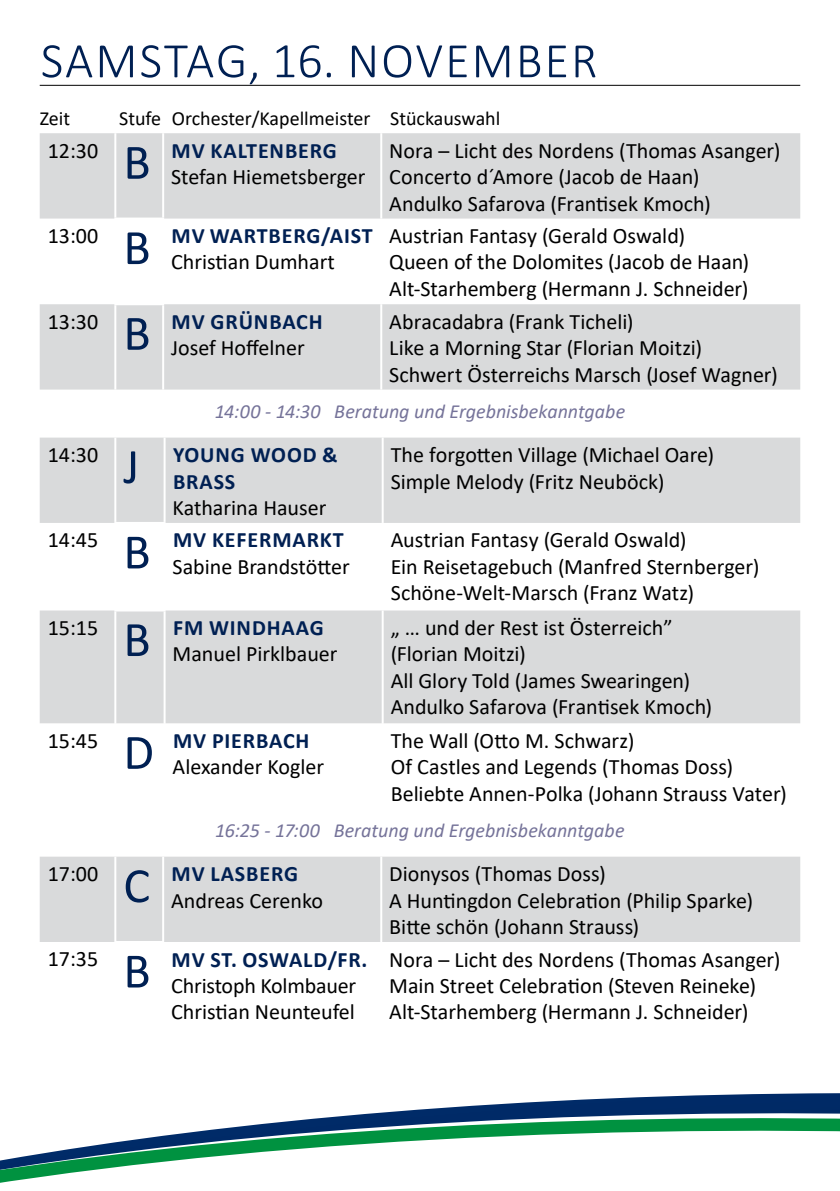
<style>
.page{position:relative;width:840px;height:1191px;background:#fff}
.page>*{position:absolute;margin:0;border:0;box-sizing:border-box;transform-origin:0 0}
.t1{font:300 50px "Calibri";letter-spacing:.04em;color:#002053}
.t2{font:50px "Calibri";color:#002053}
.t3{font:22px/26.4px "Calibri";color:#000}
.t4{font:700 22px/26.4px "Calibri";letter-spacing:.04em;color:#002053}
.t5{font:italic 20px "Calibri";color:#757399}
.t6{font:20px "Calibri";color:#000}
</style>
<div class="page">
<svg style="left:0;top:1093px;width:839px;height:90px"></svg>
<svg style="left:40px;top:133px;width:759px;height:256px;fill:#d9dadb"></svg>
<hr style="left:380px;top:133px;width:2px;height:85px;background:#fff">
<hr style="left:380px;top:304px;width:2px;height:85px;background:#fff">
<hr style="left:114px;top:133px;width:2px;height:84px;background:#fff">
<hr style="left:162px;top:133px;width:2px;height:84px;background:#fff">
<hr style="left:114px;top:305px;width:2px;height:84px;background:#fff">
<hr style="left:162px;top:305px;width:2px;height:84px;background:#fff">
<hr style="left:114px;top:217px;width:50px;height:2px;background:#fff">
<hr style="left:114px;top:219px;width:2px;height:84px;background:#fff">
<hr style="left:114px;top:303px;width:50px;height:2px;background:#fff">
<svg style="left:40px;top:437px;width:759px;height:286px;fill:#d9dadb"></svg>
<hr style="left:381px;top:437px;width:2px;height:86px;background:#fff">
<hr style="left:381px;top:610px;width:2px;height:113px;background:#fff">
<hr style="left:114px;top:437px;width:2px;height:85px;background:#fff">
<hr style="left:163px;top:437px;width:2px;height:85px;background:#fff">
<hr style="left:114px;top:611px;width:2px;height:112px;background:#fff">
<hr style="left:163px;top:611px;width:2px;height:112px;background:#fff">
<hr style="left:114px;top:522px;width:51px;height:2px;background:#fff">
<hr style="left:114px;top:524px;width:2px;height:85px;background:#fff">
<hr style="left:114px;top:609px;width:51px;height:2px;background:#fff">
<div style="left:40px;top:856px;width:759px;height:86px;background:#d9dadb"></div>
<hr style="left:380px;top:856px;width:2px;height:86px;background:#fff">
<hr style="left:114px;top:856px;width:2px;height:85px;background:#fff">
<hr style="left:162px;top:856px;width:2px;height:85px;background:#fff">
<hr style="left:114px;top:941px;width:50px;height:2px;background:#fff">
<hr style="left:40px;top:85px;width:759px;height:1px;background:#000">
<h1 class="t1" style="left:41px;top:30px;width:558px">SAMSTAG, 16. NOVEMBER</h1>
<p class="t6" style="left:40px;top:105px;width:32px">Zeit</p>
<p class="t6" style="left:119px;top:105px;width:382px">Stufe Orchester/Kapellmeister Stückauswahl</p>
<p class="t3" style="left:48px;top:137px;width:52px">12:30</p>
<h1 class="t2" style="left:123px;top:127px;width:29px">B</h1>
<p class="t4" style="left:171px;top:137px;width:167px">MV KALTENBERG</p>
<p class="t3" style="left:389px;top:137px;width:392px">Nora – Licht des Nordens (Thomas Asanger)<br>Concerto d´Amore (Jacob de Haan)<br>Andulko Safarova (Frantisek Kmoch)</p>
<p class="t3" style="left:171px;top:163px;width:196px">Stefan Hiemetsberger</p>
<p class="t3" style="left:48px;top:222px;width:52px">13:00</p>
<h1 class="t2" style="left:123px;top:213px;width:29px">B</h1>
<p class="t4" style="left:171px;top:222px;width:202px">MV WARTBERG/AIST</p>
<p class="t3" style="left:171px;top:248px;width:165px">Christian Dumhart</p>
<p class="t3" style="left:389px;top:222px;width:361px">Austrian Fantasy (Gerald Oswald)<br>Queen of the Dolomites (Jacob de Haan)<br>Alt-Starhemberg (Hermann J. Schneider)</p>
<p class="t3" style="left:48px;top:308px;width:52px">13:30</p>
<h1 class="t2" style="left:123px;top:298px;width:29px">B</h1>
<p class="t4" style="left:171px;top:308px;width:152px">MV GRÜNBACH</p>
<p class="t3" style="left:389px;top:308px;width:390px">Abracadabra (Frank Ticheli)<br>Like a Morning Star (Florian Moitzi)<br>Schwert Österreichs Marsch (Josef Wagner)</p>
<p class="t5" style="left:214px;top:397px;width:412px">14:00 - 14:30 Beratung und Ergebnisbekanntgabe</p>
<p class="t3" style="left:171px;top:334px;width:135px">Josef Hoffelner</p>
<p class="t3" style="left:48px;top:441px;width:52px">14:30</p>
<h1 class="t2" style="left:123px;top:432px;width:17px">J</h1>
<p class="t4" style="left:173px;top:441px;width:166px">YOUNG WOOD &amp;<br>BRASS</p>
<p class="t3" style="left:172px;top:494px;width:155px">Katharina Hauser</p>
<p class="t3" style="left:48px;top:526px;width:52px">14:45</p>
<h1 class="t2" style="left:123px;top:517px;width:29px">B</h1>
<p class="t4" style="left:173px;top:526px;width:172px">MV KEFERMARKT</p>
<p class="t3" style="left:172px;top:553px;width:179px">Sabine Brandstötter</p>
<p class="t3" style="left:48px;top:614px;width:52px">15:15</p>
<h1 class="t2" style="left:123px;top:604px;width:29px">B</h1>
<p class="t4" style="left:173px;top:614px;width:152px">FM WINDHAAG</p>
<p class="t3" style="left:172px;top:640px;width:166px">Manuel Pirklbauer</p>
<p class="t3" style="left:390px;top:441px;width:325px">The forgotten Village (Michael Oare)<br>Simple Melody (Fritz Neuböck)</p>
<p class="t3" style="left:390px;top:526px;width:370px">Austrian Fantasy (Gerald Oswald)<br>Ein Reisetagebuch (Manfred Sternberger)<br>Schöne-Welt-Marsch (Franz Watz)</p>
<p class="t3" style="left:390px;top:614px;width:323px">„ … und der Rest ist Österreich” (Florian Moitzi)<br>All Glory Told (James Swearingen)<br>Andulko Safarova (Frantisek Kmoch)</p>
<p class="t3" style="left:390px;top:726px;width:397px">The Wall (Otto M. Schwarz)<br>Of Castles and Legends (Thomas Doss)<br>Beliebte Annen-Polka (Johann Strauss Vater)</p>
<p class="t5" style="left:215px;top:816px;width:410px">16:25 - 17:00 Beratung und Ergebnisbekanntgabe</p>
<p class="t3" style="left:48px;top:726px;width:52px">15:45</p>
<h1 class="t2" style="left:123px;top:717px;width:32px">D</h1>
<p class="t4" style="left:173px;top:727px;width:138px">MV PIERBACH</p>
<p class="t3" style="left:172px;top:753px;width:153px">Alexander Kogler</p>
<p class="t3" style="left:48px;top:860px;width:52px">17:00</p>
<h1 class="t2" style="left:123px;top:851px;width:28px">C</h1>
<p class="t4" style="left:171px;top:860px;width:128px">MV LASBERG</p>
<p class="t3" style="left:171px;top:886px;width:153px">Andreas Cerenko</p>
<p class="t3" style="left:48px;top:945px;width:52px">17:35</p>
<h1 class="t2" style="left:123px;top:936px;width:29px">B</h1>
<p class="t4" style="left:171px;top:945px;width:197px">MV ST. OSWALD/FR.</p>
<p class="t3" style="left:171px;top:971px;width:186px">Christoph Kolmbauer<br>Christian Neunteufel</p>
<p class="t3" style="left:389px;top:860px;width:365px">Dionysos (Thomas Doss)<br>A Huntingdon Celebration (Philip Sparke)<br>Bitte schön (Johann Strauss)</p>
<p class="t3" style="left:389px;top:945px;width:392px">Nora – Licht des Nordens (Thomas Asanger)<br>Main Street Celebration (Steven Reineke)<br>Alt-Starhemberg (Hermann J. Schneider)</p>
</div>
